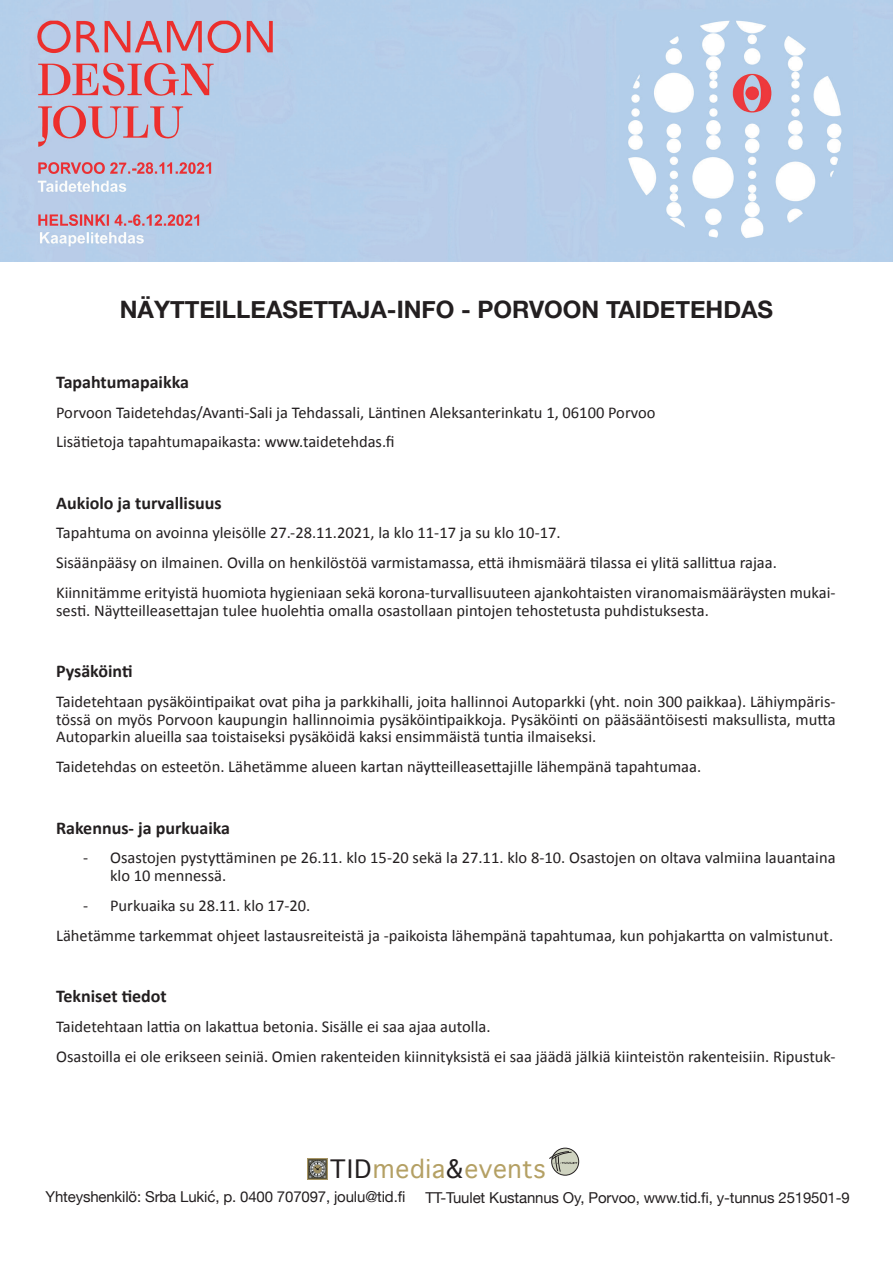
<style>
.page{position:relative;width:893px;height:1263px;background:#fff}
.page>*{position:absolute;margin:0;border:0;box-sizing:border-box;transform-origin:0 0}
.t1{font:24.3px "Geneva";letter-spacing:.03em;color:#b4a064}
.t2{font:700 24px "Helvetica Neue";color:#231f20}
.t3{font:700 18px "Calibri";color:#231f20}
.t4{font:16.5px/29.8px "Calibri";color:#231f20}
.t5{font:15px "Helvetica Neue";letter-spacing:-.01em;color:#231f20}
.t6{font:700 3.9px "Copperplate";color:#231f20}
.s1{color:#231f20}
</style>
<div class="page">
<img style="left:0;top:0;width:893px;height:261px">
<img style="left:307px;top:1159px;width:21px;height:20px">
<svg style="left:552px;top:1148px;width:27px;height:27px"></svg>
<div style="left:552px;top:1148px;width:27px;height:27px;border:1px solid #231f20;border-radius:50%"></div>
<svg style="left:549px;top:1151px;width:23px;height:21px"></svg>
<h2 class="t2" style="left:120px;top:290px;width:655px">NÄYTTEILLEASETTAJA-INFO - PORVOON TAIDETEHDAS</h2>
<p class="t3" style="left:56px;top:369px;width:134px">Tapahtumapaikka</p>
<p class="t4" style="left:56px;top:397px;width:601px">Porvoon Taidetehdas/Avanti-Sali ja Tehdassali, Läntinen Aleksanterinkatu 1, 06100 Porvoo<br>Lisätietoja tapahtumapaikasta: www.taidetehdas.fi</p>
<p class="t3" style="left:56px;top:490px;width:167px">Aukiolo ja turvallisuus</p>
<p class="t4" style="left:56px;top:517px;width:781px">Tapahtuma on avoinna yleisölle 27.-28.11.2021, la klo 11-17 ja su klo 10-17.<br>Sisäänpääsy on ilmainen. Ovilla on henkilöstöä varmistamassa, että ihmismäärä tilassa ei ylitä sallittua rajaa.<br>Kiinnitämme erityistä huomiota hygieniaan sekä korona-turvallisuuteen ajankohtaisten viranomaismääräysten mukai-</p>
<p class="t4" style="left:56px;top:595px;width:654px">sesti. Näytteilleasettajan tulee huolehtia omalla osastollaan pintojen tehostetusta puhdistuksesta.</p>
<p class="t3" style="left:56px;top:658px;width:78px">Pysäköinti</p>
<p class="t4" style="left:56px;top:692px;width:781px;line-height:17.9px;text-align:justify">Taidetehtaan pysäköintipaikat ovat piha ja parkkihalli, joita hallinnoi Autoparkki (yht. noin 300 paikkaa). Lähiympäris&shy;tössä on myös Porvoon kaupungin hallinnoimia pysäköintipaikkoja. Pysäköinti on pääsääntöisesti maksullista, mutta Autoparkin alueilla saa toistaiseksi pysäköidä kaksi ensimmäistä tuntia ilmaiseksi.</p>
<p class="t4" style="left:56px;top:751px;width:647px">Taidetehdas on esteetön. Lähetämme alueen kartan näytteilleasettajille lähempänä tapahtumaa.</p>
<p class="t3" style="left:56px;top:815px;width:175px">Rakennus- ja purkuaika</p>
<p class="t4" style="left:110px;top:848px;width:727px;line-height:17.9px;text-indent:-27px">- Osastojen pystyttäminen pe 26.11. klo 15-20 sekä la 27.11. klo 8-10. Osastojen on oltava valmiina lauantaina klo 10 mennessä.</p>
<p class="t4" style="left:56px;top:890px;width:779px;text-indent:27px">- Purkuaika su 28.11. klo 17-20.<br>Lähetämme tarkemmat ohjeet lastausreiteistä ja -paikoista lähempänä tapahtumaa, kun pohjakartta on valmistunut.</p>
<p class="t3" style="left:56px;top:983px;width:112px">Tekniset tiedot</p>
<p class="t4" style="left:56px;top:1011px;width:781px">Taidetehtaan lattia on lakattua betonia. Sisälle ei saa ajaa autolla.<br>Osastoilla ei ole erikseen seiniä. Omien rakenteiden kiinnityksistä ei saa jäädä jälkiä kiinteistön rakenteisiin. Ripustuk-</p>
<h1 class="t1" style="left:330px;top:1155px;width:217px"><span class="s1">TID</span>media<span class="s1">&amp;</span>events</h1>
<p class="t6" style="left:562px;top:1160px;width:17px">TUULET</p>
<p class="t5" style="left:45px;top:1185px;width:361px">Yhteyshenkilö: Srba Lukić, p. 0400 707097, joulu@tid.fi</p>
<p class="t5" style="left:425px;top:1186px;width:426px">TT-Tuulet Kustannus Oy, Porvoo, www.tid.fi, y-tunnus 2519501-9</p>
</div>
